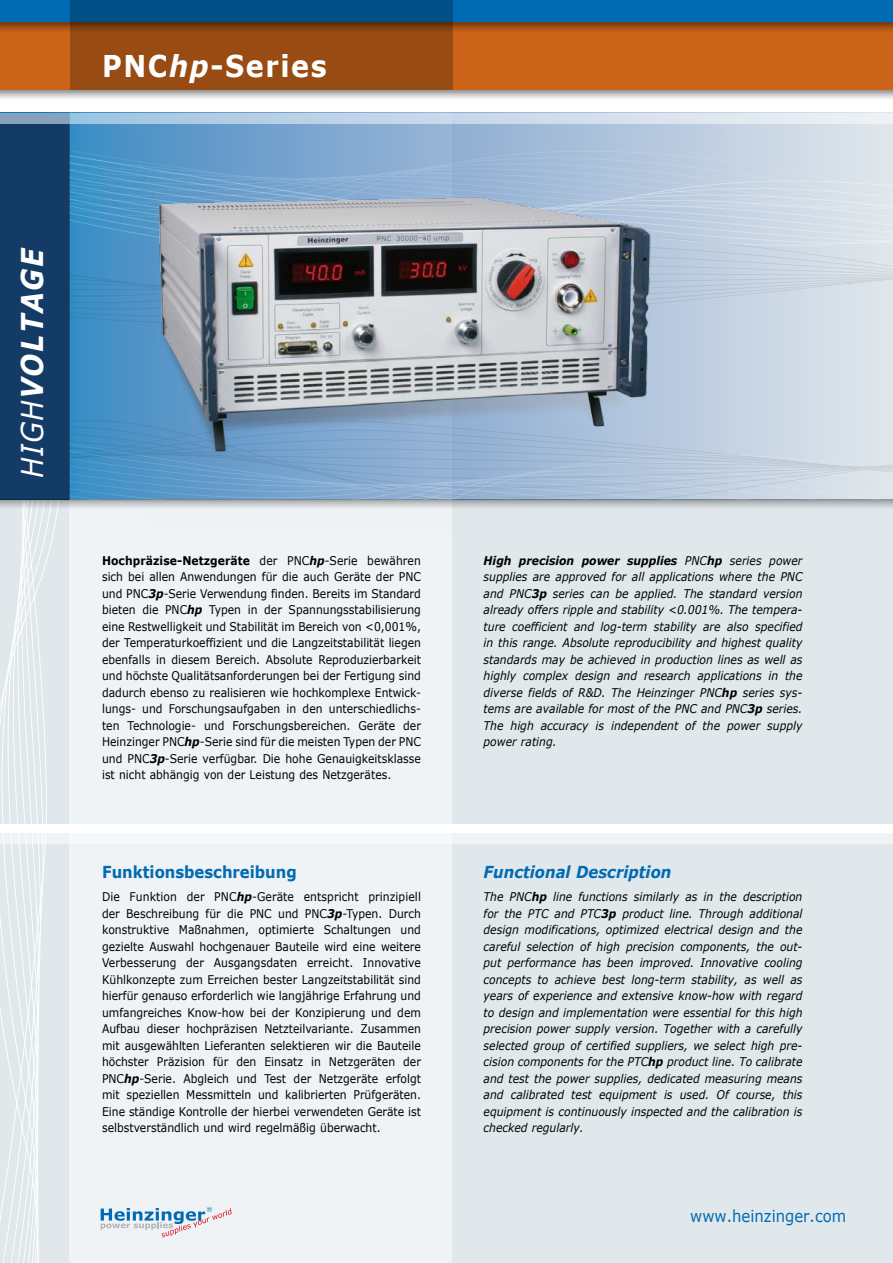
<style>
.page{position:relative;width:893px;height:1263px;background:#fff}
.page>*{position:absolute;margin:0;border:0;box-sizing:border-box;transform-origin:0 0}
.t1{font:700 30px "Verdana";letter-spacing:.06em;color:#fff;scale:.9 1}
.t2{font:italic 700 30px "Verdana";color:#fff;scale:.9 1}
.t3{font:italic 700 16.5px "Verdana";color:#006ab3;scale:.9 1}
.t4{font:700 16.5px "Verdana";color:#006ab3;scale:.9 1}
.t5{font:16.5px "Verdana";color:#006ab3;scale:.9 1}
.t6{font:12px/16.5px "Verdana";color:#000;text-align:justify;scale:.9 1}
.t7{font:italic 12px/16.5px "Verdana";color:#000;scale:.9 1}
.s1{font-style:italic}
.s2{font-weight:400}
.s3{font-weight:700}
.s4{font-weight:700;font-style:italic}
</style>
<div class="page">
<hr style="left:892px;top:687px;width:1px;height:576px;background:#e1e8ec">
<div style="left:0;top:113px;width:893px;height:710px;background:#e1e8ec"></div>
<div style="left:0;top:833px;width:893px;height:430px;background:#e1e8ec"></div>
<div style="left:0;top:833px;width:893px;height:11px;background:#eff3f5"></div>
<svg style="left:0;top:509px;width:69px;height:754px"></svg>
<svg style="left:729px;top:326px;width:107px;height:91px"></svg>
<div style="left:0;top:113px;width:69px;height:387px;background:#133b66"></div>
<div style="left:0;top:0;width:893px;height:102px;background:#000;opacity:.5"></div>
<div style="left:0;top:0;width:893px;height:89px;background:#cb6418"></div>
<div style="left:0;top:0;width:893px;height:35px;background:#000;opacity:.5"></div>
<div style="left:0;top:0;width:893px;height:22px;background:#006ab3"></div>
<svg style="left:452px;top:113px;width:441px;height:6px"></svg>
<svg style="left:70px;top:0;width:383px;height:89px;background:#6e4a2e"></svg>
<div style="left:0;top:113px;width:69px;height:10px;background:#87a2bb"></div>
<svg style="left:69px;top:112px;width:383px;height:388px;background:#5e9dca"></svg>
<div style="left:69px;top:500px;width:383px;height:763px;background:#eff3f5"></div>
<svg style="left:0;top:500px;width:893px;height:9px"></svg>
<svg style="left:70px;top:119px;width:823px;height:27px"></svg>
<svg style="left:70px;top:491px;width:823px;height:9px"></svg>
<svg style="left:70px;top:417px;width:823px;height:74px"></svg>
<svg style="left:70px;top:146px;width:818px;height:89px"></svg>
<svg style="left:70px;top:235px;width:766px;height:10px"></svg>
<svg style="left:70px;top:245px;width:766px;height:7px"></svg>
<svg style="left:70px;top:252px;width:823px;height:74px"></svg>
<img style="left:140px;top:121px;width:589px;height:388px">
<svg style="left:101px;top:1207px;width:131px;height:30px"></svg>
<h1 class="t1" style="left:102px;top:47px;width:251px">PNC<span class="s1">hp</span>-Series</h1>
<h1 class="t2" style="left:13px;top:478px;width:258px;rotate:-90deg"><span class="s2">HIGH</span>VOLTAGE</h1>
<p class="t6" style="left:102px;top:552px;width:356px"><span class="s3">Hochpräzise-Netzgeräte</span> der PNC<span class="s4">hp</span>-Serie bewähren sich bei allen Anwendungen für die auch Geräte der PNC und PNC<span class="s4">3p</span>-Serie Verwendung finden. Bereits im Standard bieten die PNC<span class="s4">hp</span> Typen in der Spannungsstabilisierung eine Restwelligkeit und Stabilität im Bereich von &lt;0,001%, der Temperaturkoeffizient und die Langzeitstabilität liegen ebenfalls in diesem Bereich. Absolute Reproduzierbarkeit und höchste Qualitätsanforderungen bei der Fertigung sind dadurch ebenso zu realisieren wie hochkomplexe Entwick&shy;lungs- und Forschungsaufgaben in den unterschiedlichs&shy;ten Technologie- und Forschungsbereichen. Geräte der Heinzinger PNC<span class="s4">hp</span>-Serie sind für die meisten Typen der PNC und PNC<span class="s4">3p</span>-Serie verfügbar. Die hohe Genauigkeitsklasse ist nicht abhängig von der Leistung des Netzgerätes.</p>
<h2 class="t4" style="left:102px;top:862px;width:218px">Funktionsbeschreibung</h2>
<p class="t6" style="left:102px;top:888px;width:356px">Die Funktion der PNC<span class="s4">hp</span>-Geräte entspricht prinzipiell der Beschreibung für die PNC und PNC<span class="s4">3p</span>-Typen. Durch konstruktive Maßnahmen, optimierte Schaltungen und gezielte Auswahl hochgenauer Bauteile wird eine weitere Verbesserung der Ausgangsdaten erreicht. Innovative Kühlkonzepte zum Erreichen bester Langzeitstabilität sind hierfür genauso erforderlich wie langjährige Erfahrung und umfangreiches Know-how bei der Konzipierung und dem Aufbau dieser hochpräzisen Netzteilvariante. Zusammen mit ausgewählten Lieferanten selektieren wir die Bauteile höchster Präzision für den Einsatz in Netzgeräten der PNC<span class="s4">hp</span>-Serie. Abgleich und Test der Netzgeräte erfolgt mit speziellen Messmitteln und kalibrierten Prüfgeräten.<br>Eine ständige Kontrolle der hierbei verwendeten Geräte ist selbstverständlich und wird regelmäßig überwacht.</p>
<p class="t7" style="left:484px;top:552px;width:356px"><span class="s3">High precision power supplies</span> PNC<span class="s3">hp</span> series power supplies are approved for all applications where the PNC and PNC<span class="s3">3p</span> series can be applied. The standard version already offers ripple and stability &lt;0.001%. The tempera&shy;ture coefficient and log-term stability are also specified in this range. Absolute reproducibility and highest quality standards may be achieved in production lines as well as highly complex design and research applications in the diverse fields of R&amp;D. The Heinzinger PNC<span class="s3">hp</span> series sys&shy;tems are available for most of the PNC and PNC<span class="s3">3p</span> series.<br>The high accuracy is independent of the power supply power rating.</p>
<h2 class="t3" style="left:484px;top:862px;width:210px">Functional Description</h2>
<p class="t7" style="left:484px;top:888px;width:356px;text-align:justify">The PNC<span class="s3">hp</span> line functions similarly as in the description for the PTC and PTC<span class="s3">3p</span> product line. Through additional design modifications, optimized electrical design and the careful selection of high precision components, the out&shy;put performance has been improved. Innovative cooling concepts to achieve best long-term stability, as well as years of experience and extensive know-how with regard to design and implementation were essential for this high precision power supply version. Together with a carefully selected group of certified suppliers, we select high pre&shy;cision components for the PTC<span class="s3">hp</span> product line. To calibrate and test the power supplies, dedicated measuring means and calibrated test equipment is used. Of course, this equipment is continuously inspected and the calibration is checked regularly.</p>
<h2 class="t5" style="left:690px;top:1205px;width:175px">www.heinzinger.com</h2>
</div>
